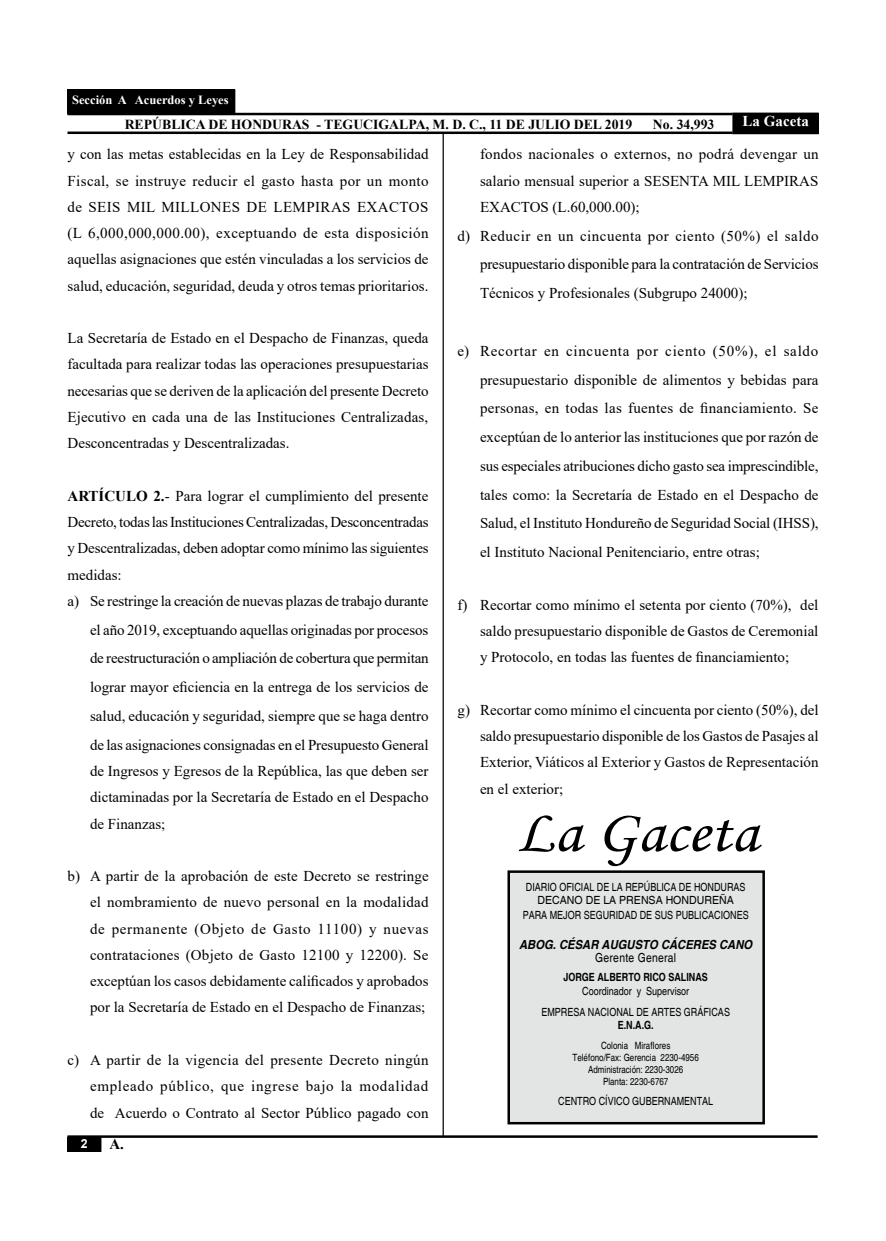
<style>
.page{position:relative;width:886px;height:1241px;background:#fff}
.page>*{position:absolute;margin:0;border:0;box-sizing:border-box;transform-origin:0 0}
.t1{font:60px "Monotype Corsiva";color:#000;scale:1.1 1}
.t2{font:15px/26.2px "Times New Roman";color:#000;text-align:justify}
.t3{font:700 15px "Times New Roman";color:#fff}
.t4{font:700 15px "Times New Roman";color:#000}
.t5{font:700 13.75px "Times New Roman";color:#000}
.t6{font:italic 700 12.5px "Helvetica";color:#000;scale:.9 1}
.t7{font:700 12.5px "Times New Roman";color:#fff}
.t8{font:12.5px "Helvetica";letter-spacing:.025em;color:#000;scale:.83 1}
.t9{font:700 12.5px "Arial";color:#fff}
.t10{font:11.25px/13.5px "Helvetica";color:#000;text-align:center;scale:.8 1}
.t11{font:700 11.25px "Helvetica";color:#000;scale:.8 1}
.t12{font:10px/12px "Helvetica";color:#000;text-align:center;scale:.8 1}
.s1{font-weight:700}
</style>
<div class="page">
<div style="left:68px;top:1136px;width:33px;height:15px;background:#000"></div>
<div style="left:733px;top:113px;width:85px;height:21px;background:#000"></div>
<hr style="left:68px;top:131px;width:664px;height:3px;background:#000">
<hr style="left:68px;top:113px;width:664px;height:2px;background:#000">
<hr style="left:68px;top:1135px;width:750px;height:2px;background:#000">
<div style="left:68px;top:90px;width:167px;height:24px;background:#000"></div>
<hr style="left:442px;top:133px;width:2px;height:1002px;background:#000">
<div style="left:509px;top:871px;width:255px;height:251px;background:#e3e4e4"></div>
<div style="left:507px;top:870px;width:258px;height:254px;border:2px solid #000"></div>
<p class="t7" style="left:72px;top:91px;width:158px">Sección A Acuerdos y Leyes</p>
<p class="t5" style="left:125px;top:114px;width:509px">REPÚBLICA DE HONDURAS - TEGUCIGALPA, M. D. C., 11 DE JULIO DEL 2019</p>
<p class="t5" style="left:653px;top:114px;width:63px">No. 34,993</p>
<p class="t3" style="left:742px;top:110px;width:68px">La Gaceta</p>
<p class="t2" style="left:68px;top:141px;width:363px">y con las metas establecidas en la Ley de Responsabilidad Fiscal, se instruye reducir el gasto hasta por un monto de SEIS MIL MILLONES DE LEMPIRAS EXACTOS (L 6,000,000,000.00), exceptuando de esta disposición aquellas asignaciones que estén vinculadas a los servicios de salud, educación, seguridad, deuda y otros temas prioritarios.</p>
<p class="t2" style="left:68px;top:324px;width:363px">La Secretaría de Estado en el Despacho de Finanzas, queda facultada para realizar todas las operaciones presupuestarias necesarias que se deriven de la aplicación del presente Decreto Ejecutivo en cada una de las Instituciones Centralizadas, Desconcentradas y Descentralizadas.</p>
<p class="t2" style="left:68px;top:482px;width:363px;text-align:left"><span class="s1">ARTÍCULO 2.</span>- Para lograr el cumplimiento del presente Decreto, todas las Instituciones Centralizadas, Desconcentradas y Descentralizadas, deben adoptar como mínimo las siguientes medidas:<br>a) Se restringe la creación de nuevas plazas de trabajo durante</p>
<p class="t2" style="left:90px;top:614px;width:340px;line-height:28.8px">el año 2019, exceptuando aquellas originadas por procesos de reestructuración o ampliación de cobertura que permitan lograr mayor eficiencia en la entrega de los servicios de salud, educación y seguridad, siempre que se haga dentro de las asignaciones consignadas en el Presupuesto General</p>
<p class="t2" style="left:90px;top:757px;width:340px">de Ingresos y Egresos de la República, las que deben ser dictaminadas por la Secretaría de Estado en el Despacho de Finanzas;</p>
<p class="t2" style="left:90px;top:862px;width:340px;text-indent:-22px">b) A partir de la aprobación de este Decreto se restringe el nombramiento de nuevo personal en la modalidad de permanente (Objeto de Gasto 11100) y nuevas contrataciones (Objeto de Gasto 12100 y 12200). Se exceptúan los casos debidamente calificados y aprobados por la Secretaría de Estado en el Despacho de Finanzas;</p>
<p class="t2" style="left:90px;top:1046px;width:340px;text-indent:-22px">c) A partir de la vigencia del presente Decreto ningún empleado público, que ingrese bajo la modalidad de Acuerdo o Contrato al Sector Público pagado con</p>
<p class="t9" style="left:81px;top:1134px;width:8px">2</p>
<p class="t4" style="left:109px;top:1133px;width:16px">A.</p>
<p class="t2" style="left:480px;top:141px;width:340px">fondos nacionales o externos, no podrá devengar un salario mensual superior a SESENTA MIL LEMPIRAS EXACTOS (L.60,000.00);</p>
<p class="t2" style="left:480px;top:221px;width:340px;line-height:28.8px;text-indent:-22px">d) Reducir en un cincuenta por ciento (50%) el saldo presupuestario disponible para la contratación de Servicios Técnicos y Profesionales (Subgrupo 24000);</p>
<p class="t2" style="left:480px;top:336px;width:340px;line-height:28.8px;text-indent:-22px">e) Recortar en cincuenta por ciento (50%), el saldo presupuestario disponible de alimentos y bebidas para personas, en todas las fuentes de financiamiento. Se exceptúan de lo anterior las instituciones que por razón de sus especiales atribuciones dicho gasto sea imprescindible, tales como: la Secretaría de Estado en el Despacho de Salud, el Instituto Hondureño de Seguridad Social (IHSS), el Instituto Nacional Penitenciario, entre otras;</p>
<p class="t2" style="left:480px;top:591px;width:340px;text-indent:-22px">f) Recortar como mínimo el setenta por ciento (70%), del saldo presupuestario disponible de Gastos de Ceremonial y Protocolo, en todas las fuentes de financiamiento;</p>
<p class="t2" style="left:480px;top:696px;width:340px;text-indent:-22px">g) Recortar como mínimo el cincuenta por ciento (50%), del saldo presupuestario disponible de los Gastos de Pasajes al Exterior, Viáticos al Exterior y Gastos de Representación en el exterior;</p>
<h1 class="t1" style="left:515px;top:795px;width:222px">La Gaceta</h1>
<p class="t10" style="left:526px;top:880px;width:276px">DIARIO OFICIAL DE LA REPÚBLICA DE HONDURAS<br>DECANO DE LA PRENSA HONDUREÑA</p>
<p class="t10" style="left:523px;top:908px;width:284px">PARA MEJOR SEGURIDAD DE SUS PUBLICACIONES</p>
<p class="t6" style="left:519px;top:936px;width:261px">ABOG. CÉSAR AUGUSTO CÁCERES CANO</p>
<p class="t8" style="left:595px;top:949px;width:99px">Gerente General</p>
<p class="t11" style="left:563px;top:970px;width:182px">JORGE ALBERTO RICO SALINAS</p>
<p class="t10" style="left:541px;top:980px;width:237px;line-height:21px">Coordinador y Supervisor<br>EMPRESA NACIONAL DE ARTES GRÁFICAS</p>
<p class="t11" style="left:618px;top:1018px;width:47px">E.N.A.G.</p>
<p class="t12" style="left:572px;top:1039px;width:159px">Colonia MirafIores<br>Teléfono/Fax: Gerencia 2230-4956<br>Administración: 2230-3026<br>Planta: 2230-6767</p>
<p class="t10" style="left:558px;top:1094px;width:195px">CENTRO CÍVICO GUBERNAMENTAL</p>
</div>
